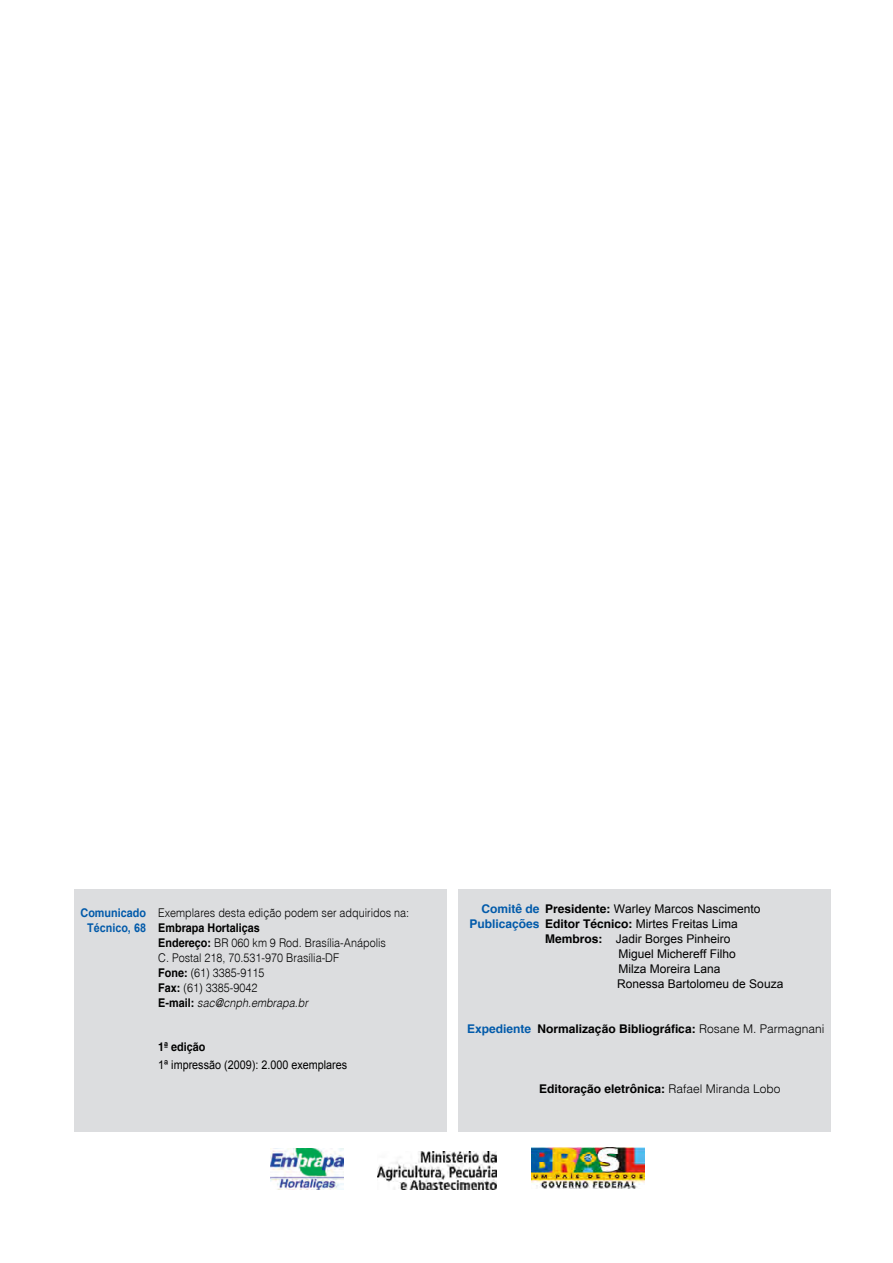
<style>
.page{position:relative;width:893px;height:1263px;background:#fff}
.page>*{position:absolute;margin:0;border:0;box-sizing:border-box;transform-origin:0 0}
.t1{font:12px/15px "Arial";color:#000}
.t2{font:12px "Switzerland Light Plain";color:#000;scale:.9 1}
.t3{font:700 12px "Switzerland";color:#000}
.t4{font:700 12px "Switzerland";color:#000;scale:.9 1}
.t5{font:12px "Arial";color:#000;scale:.9 1}
.t6{font:italic 300 12px "Switzerland";color:#000;scale:.9 1}
.s1{font-family:"Switzerland";font-weight:700;color:#015aaa}
.s2{font-family:"Arial";color:#015aaa}
.s3{font-family:"Switzerland";font-weight:700}
.s4{font-family:"Switzerland";font-weight:300}
.s5{font-weight:700;font-style:normal}
.s6{color:#015aaa}
.s7{font-style:inherit}
.s8{font-family:"Switzerland Light Plain";font-weight:400}
.s9{font-weight:300}
</style>
<div class="page">
<div style="left:74px;top:890px;width:373px;height:242px;background:#dcdddf"></div>
<div style="left:458px;top:890px;width:373px;height:242px;background:#dcdddf"></div>
<img style="left:270px;top:1148px;width:73px;height:41px">
<img style="left:377px;top:1151px;width:120px;height:39px">
<img style="left:531px;top:1147px;width:113px;height:41px">
<p class="t2" style="left:81px;top:905px;width:367px"><span class="s1">Comunicado</span> Exemplares desta edição podem ser adquiridos na:</p>
<p class="t4" style="left:87px;top:921px;width:193px"><span class="s2">Técnico, 68</span> Embrapa Hortaliças</p>
<p class="t2" style="left:158px;top:935px;width:254px"><span class="s3">Endereço:</span> BR 060 km 9 Rod. Brasília-Anápolis</p>
<p class="t2" style="left:158px;top:950px;width:202px">C. Postal 218, 70.53<span class="s4">1</span>-970 Brasília-DF</p>
<p class="t2" style="left:158px;top:965px;width:120px"><span class="s3">Fone:</span> (61) 3385-9115</p>
<p class="t2" style="left:158px;top:980px;width:112px"><span class="s3">Fax:</span> (61) 3385-9042</p>
<p class="t6" style="left:158px;top:995px;width:168px"><span class="s5">E-mail:</span> sac@cnph.embrapa.br</p>
<p class="t4" style="left:158px;top:1039px;width:54px">1ª edição</p>
<p class="t5" style="left:158px;top:1057px;width:211px">1ª impressão (2009): 2.000 exemplares</p>
<p class="t1" style="left:481px;top:901px;width:281px"><span class="s1">Comitê de</span> <span class="s3">Presidente:</span> Warley Marcos Nascimento</p>
<p class="t1" style="left:469px;top:916px;width:270px"><span class="s1">Publicações</span> <span class="s3">Editor Técnico:</span> Mirtes Freitas Lima</p>
<p class="t1" style="left:545px;top:931px;width:187px"><span class="s3">Membros:</span> Jadir Borges Pinheiro</p>
<p class="t1" style="left:618px;top:946px;width:119px">Miguel Michereff Filho</p>
<p class="t1" style="left:617px;top:961px;width:168px">Milza Moreira Lana<br>Ronessa Bartolomeu de Souza</p>
<p class="t3" style="left:467px;top:1021px;width:359px"><span class="s6">Expediente</span> Norma<span class="s7">l</span>ização Bibliográfica: <span class="s8">Rosane M. Parmagnani</span></p>
<p class="t3" style="left:539px;top:1081px;width:243px">Editoração eletrônica: <span class="s9">Rafael Miranda Lobo</span></p>
</div>
